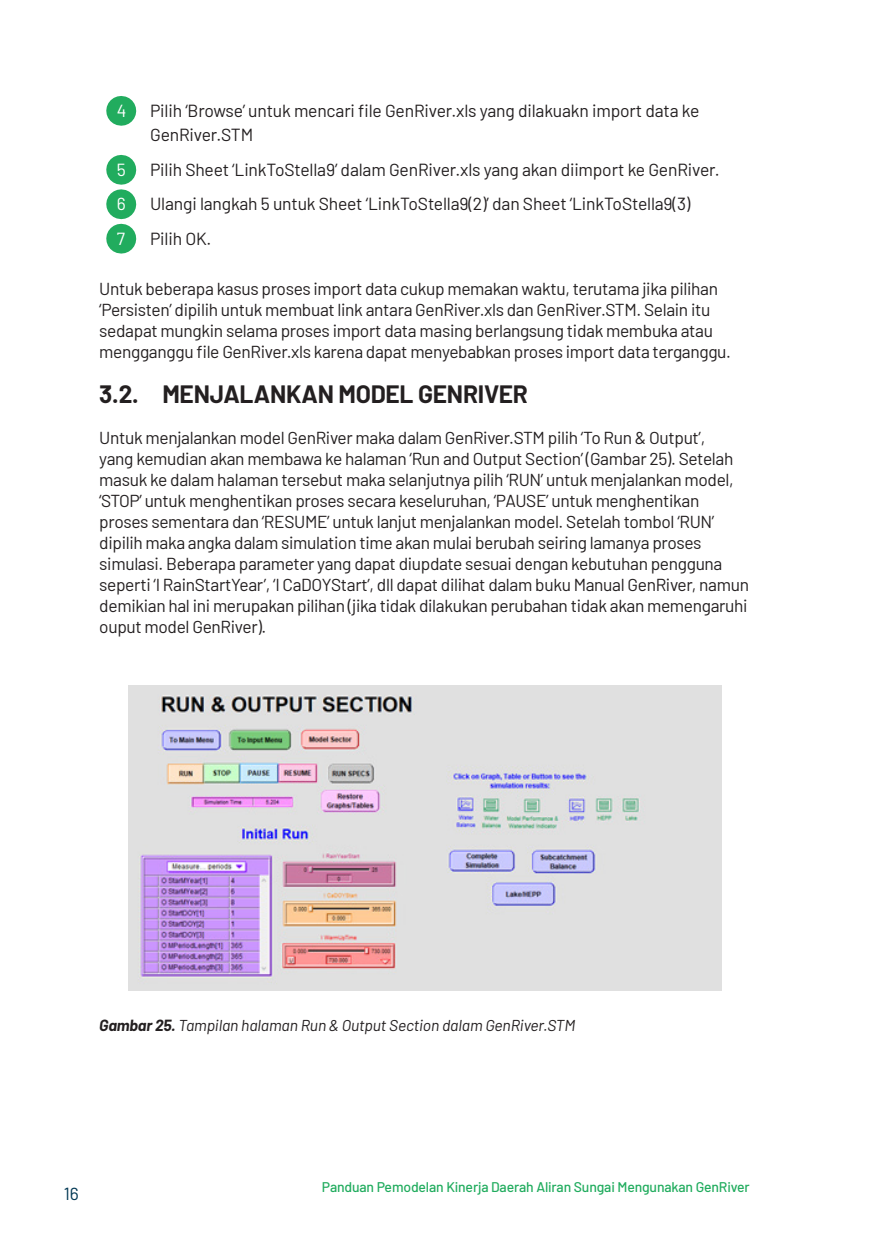
<style>
.page{position:relative;width:874px;height:1241px;background:#fff}
.page>*{position:absolute;margin:0;border:0;box-sizing:border-box;transform-origin:0 0}
.Heading_2{font:700 24.5px "Barlow";letter-spacing:-.01em;color:#231f20}
.t1{font:17.5px/24.5px "Barlow";letter-spacing:-.01em;color:#231f20}
.t2{font:17.5px "Barlow";color:#fff}
.t3{font:17.5px "Barlow";color:#013753}
.t4{font:17.32px/21px "Barlow";letter-spacing:-.02em;color:#231f20}
.caption_figure{font:italic 15.75px "Barlow";letter-spacing:-.01em;color:#231f20}
.t5{font:500 14px "Barlow";letter-spacing:-.01em;color:#21ac5e}
.s1{font-weight:700}
</style>
<div class="page">
<svg style="left:121px;top:96px;width:16px;height:30px"></svg>
<svg style="left:121px;top:155px;width:16px;height:98px"></svg>
<img style="left:128px;top:685px;width:593px;height:305px">
<p class="t2" style="left:117px;top:98px;width:11px">4</p>
<p class="t1" style="left:150px;top:97px;width:550px">Pilih ‘Browse’ untuk mencari file GenRiver.xls yang dilakuakn import data ke<br>GenRiver.STM</p>
<p class="t2" style="left:117px;top:157px;width:10px">5</p>
<p class="t1" style="left:150px;top:156px;width:571px">Pilih Sheet ‘LinkToStella9’ dalam GenRiver.xls yang akan diimport ke GenRiver.</p>
<p class="t2" style="left:117px;top:191px;width:11px">6</p>
<p class="t1" style="left:150px;top:190px;width:541px">Ulangi langkah 5 untuk Sheet ‘LinkToStella9(2)’ dan Sheet ‘LinkToStella9(3)</p>
<p class="t2" style="left:117px;top:226px;width:10px">7</p>
<p class="t1" style="left:150px;top:225px;width:63px">Pilih OK.</p>
<p class="t4" style="left:99px;top:277px;width:633px">Untuk beberapa kasus proses import data cukup memakan waktu, terutama jika pilihan ‘Persisten’ dipilih untuk membuat link antara GenRiver.xls dan GenRiver.STM. Selain itu sedapat mungkin selama proses import data masing berlangsung tidak membuka atau mengganggu file GenRiver.xls karena dapat menyebabkan proses import data terganggu.</p>
<p class="Heading_2" style="left:99px;top:376px;width:430px">3.2. MENJALANKAN MODEL GENRIVER</p>
<p class="t4" style="left:99px;top:425px;width:651px">Untuk menjalankan model GenRiver maka dalam GenRiver.STM pilih ‘To Run &amp; Output’,<br>yang kemudian akan membawa ke halaman ‘Run and Output Section’ (Gambar 25). Setelah masuk ke dalam halaman tersebut maka selanjutnya pilih ‘RUN’ untuk menjalankan model, ‘STOP’ untuk menghentikan proses secara keseluruhan, ‘PAUSE’ untuk menghentikan proses sementara dan ‘RESUME’ untuk lanjut menjalankan model. Setelah tombol ‘RUN’ dipilih maka angka dalam simulation time akan mulai berubah seiring lamanya proses simulasi. Beberapa parameter yang dapat diupdate sesuai dengan kebutuhan pengguna seperti ‘I RainStartYear’, ‘I CaDOYStart’, dll dapat dilihat dalam buku Manual GenRiver, namun demikian hal ini merupakan pilihan (jika tidak dilakukan perubahan tidak akan memengaruhi ouput model GenRiver).</p>
<p class="caption_figure" style="left:99px;top:1013px;width:477px"><span class="s1">Gambar 25.</span> Tampilan halaman Run &amp; Output Section dalam GenRiver.STM</p>
<p class="t3" style="left:64px;top:1180px;width:17px">16</p>
<p class="t5" style="left:322px;top:1176px;width:429px">Panduan Pemodelan Kinerja Daerah Aliran Sungai Mengunakan GenRiver</p>
</div>
